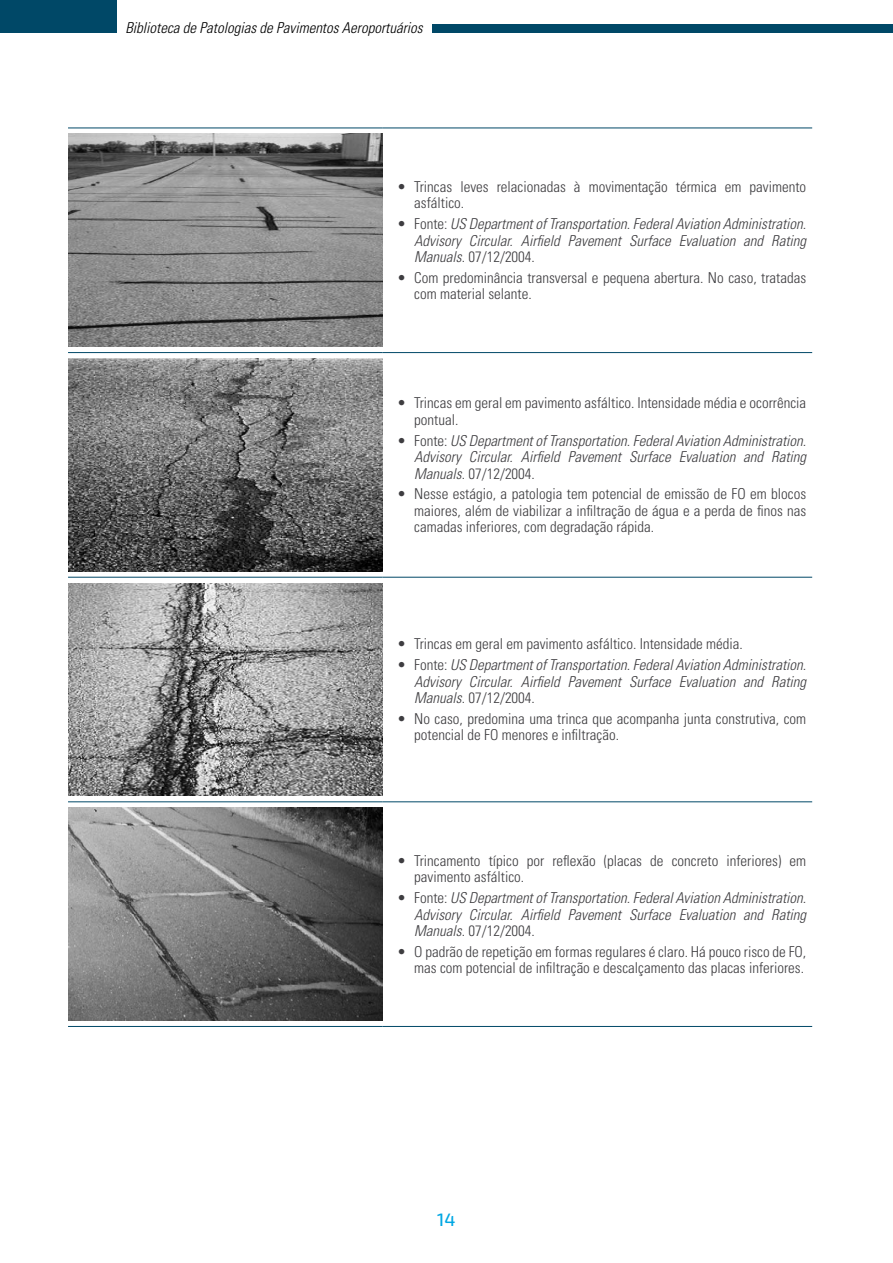
<style>
.page{position:relative;width:893px;height:1263px;background:#fff}
.page>*{position:absolute;margin:0;border:0;box-sizing:border-box;transform-origin:0 0}
.t1{font:500 18px "Exo 2";color:#00a7e3}
.t2{font:300 condensed 15px/16.5px "Univers LT Std";color:#3e3d40}
.t3{font:italic 300 condensed 15px/16.5px "Univers LT Std";color:#3e3d40;text-align:justify}
.t4{font:italic 300 condensed 15px "Univers LT Std";color:#000}
.s1{font-style:normal}
</style>
<div class="page">
<div style="left:0;top:0;width:117px;height:33px;background:#004867"></div>
<div style="left:432px;top:24px;width:461px;height:9px;background:#004867"></div>
<hr style="left:68px;top:128px;width:315px;height:1px;background:#004867">
<hr style="left:383px;top:128px;width:429px;height:1px;background:#004867">
<hr style="left:68px;top:352px;width:315px;height:1px;background:#004867">
<hr style="left:383px;top:352px;width:429px;height:1px;background:#004867">
<hr style="left:68px;top:577px;width:315px;height:1px;background:#004867">
<hr style="left:383px;top:577px;width:429px;height:1px;background:#004867">
<hr style="left:68px;top:801px;width:315px;height:1px;background:#004867">
<hr style="left:383px;top:801px;width:429px;height:1px;background:#004867">
<hr style="left:68px;top:1026px;width:315px;height:1px;background:#004867">
<hr style="left:383px;top:1026px;width:429px;height:1px;background:#004867">
<img style="left:68px;top:134px;width:315px;height:213px">
<img style="left:68px;top:359px;width:315px;height:212px">
<img style="left:68px;top:583px;width:315px;height:213px">
<img style="left:68px;top:808px;width:315px;height:212px">
<p class="t4" style="left:125px;top:18px;width:299px">Biblioteca de Patologias de Pavimentos Aeroportuários</p>
<p class="t2" style="left:414px;top:178px;width:393px;text-indent:-17px">• Trincas leves relacionadas à movimentação térmica em pavimento asfáltico.</p>
<p class="t3" style="left:414px;top:216px;width:393px;text-indent:-17px"><span class="s1">• Fonte:</span> US Department of Transportation. Federal Aviation Administration.<br>Advisory Circular. Airfield Pavement Surface Evaluation and Rating Manuals<span class="s1">. 07/12/2004.</span></p>
<p class="t2" style="left:414px;top:269px;width:393px;text-indent:-17px">• Com predominância transversal e pequena abertura. No caso, tratadas com material selante.</p>
<p class="t2" style="left:414px;top:395px;width:393px;text-indent:-17px">• Trincas em geral em pavimento asfáltico. Intensidade média e ocorrência pontual.</p>
<p class="t3" style="left:414px;top:432px;width:393px;text-indent:-17px"><span class="s1">• Fonte:</span> US Department of Transportation. Federal Aviation Administration.<br>Advisory Circular. Airfield Pavement Surface Evaluation and Rating Manuals<span class="s1">. 07/12/2004.</span></p>
<p class="t2" style="left:414px;top:486px;width:393px;text-align:justify;text-indent:-17px">• Nesse estágio, a patologia tem potencial de emissão de FO em blocos maiores, além de viabilizar a infiltração de água e a perda de finos nas camadas inferiores, com degradação rápida.</p>
<p class="t2" style="left:397px;top:636px;width:347px">• Trincas em geral em pavimento asfáltico. Intensidade média.</p>
<p class="t3" style="left:414px;top:657px;width:393px;text-indent:-17px"><span class="s1">• Fonte:</span> US Department of Transportation. Federal Aviation Administration.<br>Advisory Circular. Airfield Pavement Surface Evaluation and Rating Manuals<span class="s1">. 07/12/2004.</span></p>
<p class="t2" style="left:414px;top:710px;width:393px;text-indent:-17px">• No caso, predomina uma trinca que acompanha junta construtiva, com potencial de FO menores e infiltração.</p>
<p class="t2" style="left:414px;top:852px;width:393px;text-indent:-17px">• Trincamento típico por reflexão (placas de concreto inferiores) em pavimento asfáltico.</p>
<p class="t3" style="left:414px;top:890px;width:393px;text-indent:-17px"><span class="s1">• Fonte:</span> US Department of Transportation. Federal Aviation Administration.<br>Advisory Circular. Airfield Pavement Surface Evaluation and Rating Manuals<span class="s1">. 07/12/2004.</span></p>
<p class="t2" style="left:397px;top:943px;width:410px;text-align:right">• O padrão de repetição em formas regulares é claro. Há pouco risco de FO, mas com potencial de infiltração e descalçamento das placas inferiores.</p>
<p class="t1" style="left:437px;top:1209px;width:20px">14</p>
</div>
